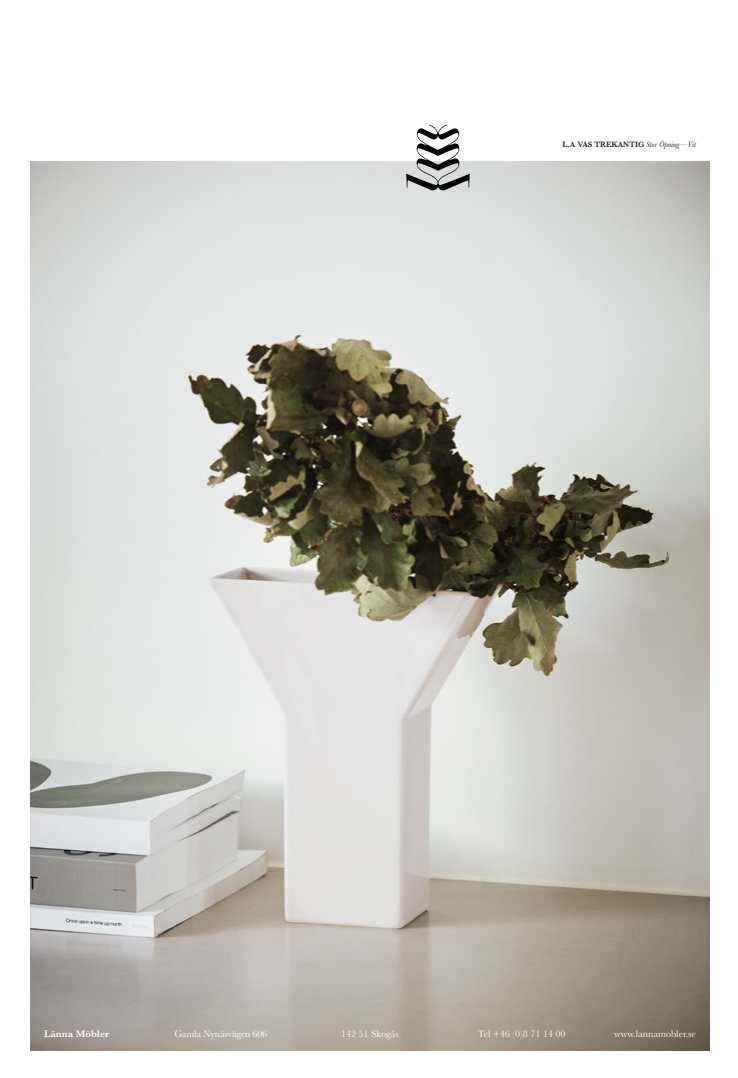
<style>
.page{position:relative;width:738px;height:1078px;background:#fff}
.page>*{position:absolute;margin:0;border:0;box-sizing:border-box;transform-origin:0 0}
.t1{font:10px "Baskerville";color:#fff}
.t2{font:10px "Baskerville";letter-spacing:-.02em;color:#fff}
.t3{font:600 10px "Baskerville";color:#fff}
.t4{font:600 8px "Baskerville";color:#1b1a19}
.s1{font-weight:400;font-style:italic}
</style>
<div class="page">
<img style="left:30px;top:161px;width:679px;height:889px">
<svg style="left:406px;top:124px;width:63px;height:66px"></svg>
<p class="t4" style="left:562px;top:139px;width:135px">L.A VAS TREKANTIG <span class="s1">Stor Öpning—Vit</span></p>
<p class="t3" style="left:44px;top:1026px;width:67px">Länna Möbler</p>
<p class="t2" style="left:174px;top:1026px;width:94px">Gamla Nynäsvägen 606</p>
<p class="t1" style="left:341px;top:1026px;width:59px">142 51 Skogås</p>
<p class="t1" style="left:477px;top:1026px;width:89px">Tel +46 (0)8 71 14 00</p>
<p class="t1" style="left:613px;top:1026px;width:83px">www.lannamobler.se</p>
</div>
